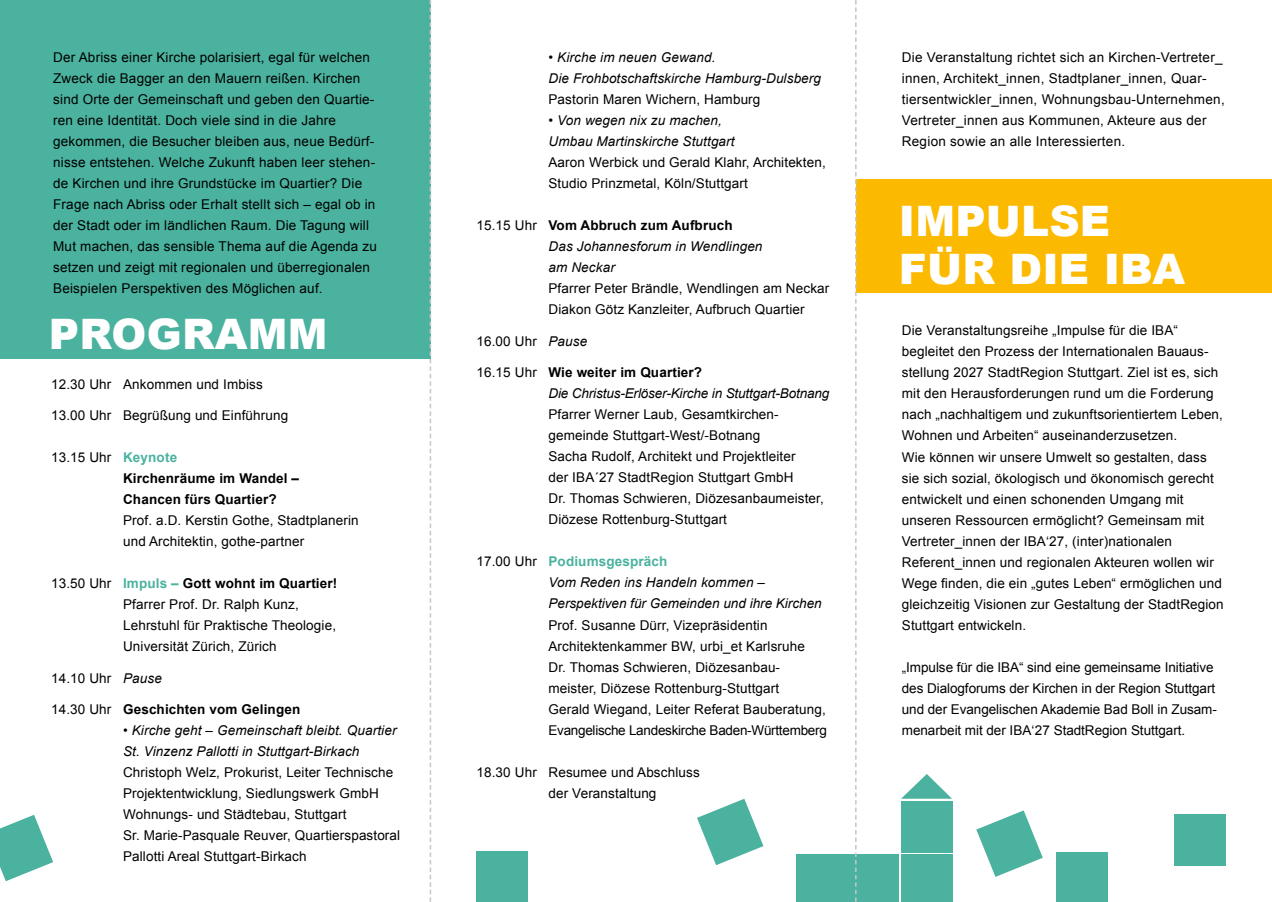
<style>
.page{position:relative;width:1272px;height:902px;background:#fff}
.page>*{position:absolute;margin:0;border:0;box-sizing:border-box;transform-origin:0 0}
.t1{font:900 42px/48px "Arial";letter-spacing:.005em;color:#fff}
.t2{font:13.5px/21px "Arial";letter-spacing:.01em;color:#000}
.t3{font:italic 13.5px/21px "Arial";letter-spacing:.01em;color:#000}
.t4{font:700 13.5px/21px "Arial";letter-spacing:.01em;color:#000}
.t5{font:italic 13.5px/21px "Arial";letter-spacing:-.01em;color:#000}
.s1{font-style:normal}
.s2{font-weight:700;font-style:normal}
.s3{font-style:italic}
.s4{font-weight:700;font-style:normal;color:#4ab29e}
.s5{font-weight:400}
.s6{color:#4ab29e}
.s7{font-weight:700;color:#4ab29e}
.s8{font-weight:700}
</style>
<div class="page">
<div style="left:0;top:0;width:430px;height:358px;background:#4ab29e"></div>
<div style="left:856px;top:179px;width:415px;height:113px;background:#fbb900"></div>
<div style="left:1056px;top:852px;width:51px;height:49px;background:#4ab29e"></div>
<svg style="left:976px;top:810px;width:66px;height:66px"></svg>
<svg style="left:0;top:815px;width:53px;height:66px"></svg>
<div style="left:476px;top:851px;width:51px;height:50px;background:#4ab29e"></div>
<div style="left:796px;top:854px;width:102px;height:47px;background:#4ab29e"></div>
<svg style="left:902px;top:774px;width:49px;height:24px"></svg>
<div style="left:901px;top:801px;width:51px;height:51px;background:#4ab29e"></div>
<div style="left:901px;top:854px;width:51px;height:47px;background:#4ab29e"></div>
<div style="left:1174px;top:814px;width:51px;height:51px;background:#4ab29e"></div>
<svg style="left:697px;top:798px;width:66px;height:67px"></svg>
<svg style="left:429px;top:0;width:2px;height:901px"></svg>
<svg style="left:855px;top:0;width:1px;height:901px"></svg>
<p class="t2" style="left:53px;top:47px;width:325px">Der Abriss einer Kirche polarisiert, egal für welchen Zweck die Bagger an den Mauern reißen. Kirchen sind Orte der Gemeinschaft und geben den Quartie&shy;ren eine Identität. Doch viele sind in die Jahre gekommen, die Besucher bleiben aus, neue Bedürf&shy;nisse entstehen. Welche Zukunft haben leer stehen&shy;de Kirchen und ihre Grundstücke im Quartier? Die Frage nach Abriss oder Erhalt stellt sich – egal ob in der Stadt oder im ländlichen Raum. Die Tagung will Mut machen, das sensible Thema auf die Agenda zu setzen und zeigt mit regionalen und überregionalen Beispielen Perspektiven des Möglichen auf.</p>
<p class="t3" style="left:548px;top:47px;width:274px"><span class="s1">•</span> Kirche im neuen Gewand.<br>Die Frohbotschaftskirche Hamburg-Dulsberg</p>
<p class="t2" style="left:548px;top:89px;width:213px">Pastorin Maren Wichern, Hamburg</p>
<p class="t3" style="left:548px;top:110px;width:188px"><span class="s1">•</span> Von wegen nix zu machen,<br>Umbau Martinskirche Stuttgart</p>
<p class="t2" style="left:548px;top:152px;width:279px">Aaron Werbick und Gerald Klahr, Architekten,<br>Studio Prinzmetal, Köln/Stuttgart</p>
<p class="t3" style="left:548px;top:215px;width:215px;text-indent:-72px"><span class="s1">15.15 Uhr</span> <span class="s2">Vom Abbruch zum Aufbruch<br></span>Das Johannesforum in Wendlingen am Neckar</p>
<p class="t2" style="left:548px;top:278px;width:282px">Pfarrer Peter Brändle, Wendlingen am Neckar<br>Diakon Götz Kanzleiter, Aufbruch Quartier</p>
<p class="t2" style="left:476px;top:330px;width:112px">16.00 Uhr <span class="s3">Pause</span></p>
<p class="t5" style="left:548px;top:362px;width:282px;text-indent:-72px"><span class="s1">16.15 Uhr</span> <span class="s2">Wie weiter im Quartier?<br></span>Die Christus-Erlöser-Kirche in Stuttgart-Botnang</p>
<p class="t2" style="left:548px;top:404px;width:277px">Pfarrer Werner Laub, Gesamtkirchen&shy;gemeinde Stuttgart-West/-Botnang<br>Sacha Rudolf, Architekt und Projektleiter<br>der IBA´27 StadtRegion Stuttgart GmbH<br>Dr. Thomas Schwieren, Diözesanbaumeister, Diözese Rottenburg-Stuttgart</p>
<p class="t3" style="left:548px;top:551px;width:275px;text-indent:-72px"><span class="s1">17.00 Uhr</span> <span class="s4">Podiumsgespräch<br></span>Vom Reden ins Handeln kommen –<br>Perspektiven für Gemeinden und ihre Kirchen</p>
<p class="t2" style="left:548px;top:614px;width:280px">Prof. Susanne Dürr, Vizepräsidentin Architektenkammer BW, urbi_et Karlsruhe<br>Dr. Thomas Schwieren, Diözesanbau&shy;meister, Diözese Rottenburg-Stuttgart<br>Gerald Wiegand, Leiter Referat Bauberatung, Evangelische Landeskirche Baden-Württemberg</p>
<p class="t2" style="left:548px;top:761px;width:153px;text-indent:-72px">18.30 Uhr Resumee und Abschluss der Veranstaltung</p>
<h1 class="t1" style="left:49px;top:309px;width:280px">PROGRAMM</h1>
<p class="t2" style="left:51px;top:373px;width:213px">12.30 Uhr Ankommen und Imbiss</p>
<p class="t2" style="left:51px;top:405px;width:239px">13.00 Uhr Begrüßung und Einführung</p>
<p class="t4" style="left:123px;top:447px;width:177px;text-indent:-72px"><span class="s5">13.15 Uhr</span> <span class="s6">Keynote<br></span>Kirchenräume im Wandel –<br>Chancen fürs Quartier?</p>
<p class="t2" style="left:123px;top:510px;width:237px">Prof. a.D. Kerstin Gothe, Stadtplanerin und Architektin, gothe-partner</p>
<p class="t2" style="left:123px;top:573px;width:216px;text-indent:-72px">13.50 Uhr <span class="s7">Impuls –</span> <span class="s8">Gott wohnt im Quartier!<br></span>Pfarrer Prof. Dr. Ralph Kunz, Lehrstuhl für Praktische Theologie, Universität Zürich, Zürich</p>
<p class="t2" style="left:51px;top:667px;width:112px">14.10 Uhr <span class="s3">Pause</span></p>
<p class="t4" style="left:51px;top:699px;width:251px"><span class="s5">14.30 Uhr</span> Geschichten vom Gelingen</p>
<p class="t3" style="left:123px;top:720px;width:275px"><span class="s1">•</span> Kirche geht – Gemeinschaft bleibt. Quartier<br>St. Vinzenz Pallotti in Stuttgart-Birkach</p>
<p class="t2" style="left:123px;top:762px;width:279px">Christoph Welz, Prokurist, Leiter Technische Projektentwicklung, Siedlungswerk GmbH Wohnungs- und Städtebau, Stuttgart<br>Sr. Marie-Pasquale Reuver, Quartierspastoral Pallotti Areal Stuttgart-Birkach</p>
<p class="t2" style="left:901px;top:47px;width:324px">Die Veranstaltung richtet sich an Kirchen-Vertreter_ innen, Architekt_innen, Stadtplaner_innen, Quar&shy;tiersentwickler_innen, Wohnungsbau-Unternehmen, Vertreter_innen aus Kommunen, Akteure aus der Region sowie an alle Interessierten.</p>
<h1 class="t1" style="left:898px;top:195px;width:288px">IMPULSE<br>FÜR DIE IBA</h1>
<p class="t2" style="left:901px;top:320px;width:323px">Die Veranstaltungsreihe „Impulse für die IBA“ begleitet den Prozess der Internationalen Bauaus&shy;stellung 2027 StadtRegion Stuttgart. Ziel ist es, sich mit den Herausforderungen rund um die Forderung nach „nachhaltigem und zukunftsorientiertem Leben, Wohnen und Arbeiten“ auseinanderzusetzen.<br>Wie können wir unsere Umwelt so gestalten, dass sie sich sozial, ökologisch und ökonomisch gerecht entwickelt und einen schonenden Umgang mit unseren Ressourcen ermöglicht? Gemeinsam mit Vertreter_innen der IBA‘27, (inter)nationalen Referent_innen und regionalen Akteuren wollen wir Wege finden, die ein „gutes Leben“ ermöglichen und gleichzeitig Visionen zur Gestaltung der StadtRegion Stuttgart entwickeln.</p>
<p class="t2" style="left:901px;top:656px;width:316px">„Impulse für die IBA“ sind eine gemeinsame Initiative des Dialogforums der Kirchen in der Region Stuttgart und der Evangelischen Akademie Bad Boll in Zusam&shy;menarbeit mit der IBA‘27 StadtRegion Stuttgart.</p>
</div>
